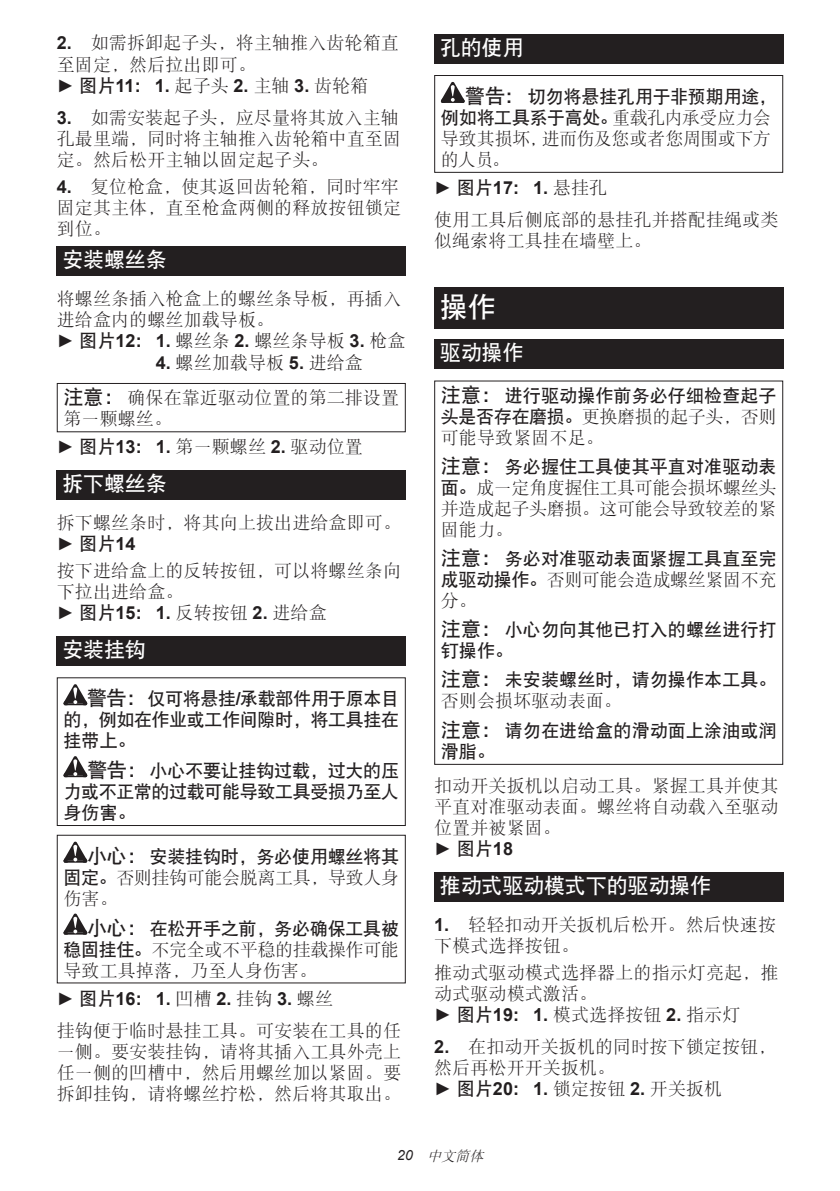
<style>
.page{position:relative;width:840px;height:1191px;background:#fff}
.page>*{position:absolute;margin:0;border:0;box-sizing:border-box;transform-origin:0 0}
.t1{font:28px "DFP Hei W7";color:#fff}
.t2{font:21px "DFP Hei W7";letter-spacing:-.01em;color:#fff}
.t3{font:18px/21px "DFP Song W3";letter-spacing:.005em;color:#231f20}
.t4{font:18px/21px "DFP Hei W7";color:#231f20}
.t5{font:18px/21px "DFP Song W3";letter-spacing:-.02em;color:#231f20}
.t6{font:700 18px "Arial";letter-spacing:.005em;color:#231f20}
.t7{font:18px/21px "DFP Song W3";letter-spacing:-.025em;color:#231f20}
.t8{font:italic 14px "DFP Song W3";color:#231f20}
.s1{font-family:"Arial";font-weight:700}
.s2{font-weight:400}
.s3{font-family:"DFP Hei W7";font-weight:400}
.s4{font-family:"DFP Song W3";font-weight:400}
.s5{font-family:"Arial"}
.s6{font-family:"DFP Hei W7"}
.s7{font-family:"DFP Hei W7";font-size:20px}
.s8{font-size:20px}
.s9{font-family:"DFP Song W3"}
</style>
<div class="page">
<div style="left:57px;top:246px;width:348px;height:30px;background:#231f20"></div>
<div style="left:57px;top:383px;width:348px;height:49px;border:1px solid #231f20"></div>
<div style="left:57px;top:470px;width:348px;height:30px;background:#231f20"></div>
<div style="left:57px;top:636px;width:348px;height:29px;background:#231f20"></div>
<svg style="left:63px;top:684px;width:24px;height:21px"></svg>
<svg style="left:63px;top:756px;width:24px;height:21px"></svg>
<div style="left:57px;top:677px;width:348px;height:149px;border:1px solid #231f20"></div>
<svg style="left:63px;top:841px;width:24px;height:21px"></svg>
<svg style="left:63px;top:913px;width:24px;height:21px"></svg>
<div style="left:57px;top:834px;width:348px;height:149px;border:1px solid #231f20"></div>
<div style="left:434px;top:34px;width:348px;height:29px;background:#231f20"></div>
<svg style="left:440px;top:82px;width:24px;height:21px"></svg>
<div style="left:434px;top:75px;width:348px;height:98px;border:1px solid #231f20"></div>
<div style="left:434px;top:287px;width:348px;height:41px;background:#231f20"></div>
<div style="left:434px;top:339px;width:348px;height:30px;background:#231f20"></div>
<div style="left:434px;top:380px;width:348px;height:385px;border:1px solid #231f20"></div>
<div style="left:434px;top:871px;width:348px;height:30px;background:#231f20"></div>
<p class="t3" style="left:57px;top:32px;width:343px"><span class="s1">2.</span> 如需拆卸起子头，将主轴推入齿轮箱直至固定，然后拉出即可。</p>
<p class="t6" style="left:57px;top:73px;width:313px"><span class="s2">►</span> <span class="s3">图片</span>11: 1. <span class="s4">起子头</span> 2. <span class="s4">主轴</span> 3. <span class="s4">齿轮箱</span></p>
<p class="t3" style="left:57px;top:107px;width:345px"><span class="s1">3.</span> 如需安装起子头，应尽量将其放入主轴孔最里端，同时将主轴推入齿轮箱中直至固定。然后松开主轴以固定起子头。</p>
<p class="t3" style="left:57px;top:176px;width:345px"><span class="s1">4.</span> 复位枪盒，使其返回齿轮箱，同时牢牢固定其主体，直至枪盒两侧的释放按钮锁定到位。</p>
<p class="t2" style="left:62px;top:249px;width:106px">安装螺丝条</p>
<p class="t3" style="left:57px;top:288px;width:350px">将螺丝条插入枪盒上的螺丝条导板，再插入进给盒内的螺丝加载导板。<br><span class="s5">►</span> <span class="s6">图片</span><span class="s1">12: 1.</span> 螺丝条 <span class="s1">2.</span> 螺丝条导板 <span class="s1">3.</span> 枪盒</p>
<p class="t3" style="left:63px;top:344px;width:337px;line-height:35.4px;text-indent:92px"><span class="s1">4.</span> 螺丝加载导板 <span class="s1">5.</span> 进给盒<br><span class="s7">注意：</span>确保在靠近驱动位置的第二排设置</p>
<p class="t3" style="left:57px;top:404px;width:307px;line-height:28.2px;text-indent:7px">第一颗螺丝。<br><span class="s5">►</span> <span class="s6">图片</span><span class="s1">13: 1.</span> 第一颗螺丝 <span class="s1">2.</span> 驱动位置</p>
<p class="t2" style="left:62px;top:473px;width:106px">拆下螺丝条</p>
<p class="t3" style="left:57px;top:512px;width:345px">拆下螺丝条时，将其向上拔出进给盒即可。</p>
<p class="t4" style="left:57px;top:533px;width:80px"><span class="s5">►</span> 图片<span class="s1">14</span></p>
<p class="t3" style="left:57px;top:560px;width:345px">按下进给盒上的反转按钮，可以将螺丝条向下拉出进给盒。</p>
<p class="t6" style="left:57px;top:600px;width:271px"><span class="s2">►</span> <span class="s3">图片</span>15: 1. <span class="s4">反转按钮</span> 2. <span class="s4">进给盒</span></p>
<p class="t2" style="left:62px;top:639px;width:85px">安装挂钩</p>
<p class="t4" style="left:63px;top:688px;width:337px;text-align:justify;text-indent:23px"><span class="s8">警告：</span>仅可将悬挂<span class="s1">/</span>承载部件用于原本目的，例如在作业或工作间隙时，将工具挂在挂带上。</p>
<p class="t4" style="left:63px;top:760px;width:337px;text-align:justify;text-indent:24px"><span class="s8">警告：</span>小心不要让挂钩过载，过大的压力或不正常的过载可能导致工具受损乃至人身伤害。</p>
<p class="t4" style="left:87px;top:845px;width:313px"><span class="s8">小心：</span>安装挂钩时，务必使用螺丝将其</p>
<p class="t5" style="left:63px;top:866px;width:337px"><span class="s6">固定。</span>否则挂钩可能会脱离工具，导致人身伤害。</p>
<p class="t4" style="left:87px;top:917px;width:313px"><span class="s8">小心：</span>在松开手之前，务必确保工具被</p>
<p class="t5" style="left:63px;top:938px;width:337px"><span class="s6">稳固挂住。</span>不完全或不平稳的挂载操作可能导致工具掉落，乃至人身伤害。</p>
<p class="t6" style="left:57px;top:985px;width:278px"><span class="s2">►</span> <span class="s3">图片</span>16: 1. <span class="s4">凹槽</span> 2. <span class="s4">挂钩</span> 3. <span class="s4">螺丝</span></p>
<p class="t3" style="left:57px;top:1020px;width:345px;text-align:justify">挂钩便于临时悬挂工具。可安装在工具的任一侧。要安装挂钩，请将其插入工具外壳上任一侧的凹槽中，然后用螺丝加以紧固。要拆卸挂钩，请将螺丝拧松，然后将其取出。</p>
<p class="t2" style="left:439px;top:37px;width:85px">孔的使用</p>
<p class="t4" style="left:440px;top:86px;width:337px;text-indent:24px"><span class="s8">警告：</span>切勿将悬挂孔用于非预期用途，例如将工具系于高处。<span class="s9">重载孔内承受应力会</span></p>
<p class="t7" style="left:440px;top:128px;width:331px">导致其损坏，进而伤及您或者您周围或下方的人员。</p>
<p class="t6" style="left:434px;top:175px;width:174px"><span class="s2">►</span> <span class="s3">图片</span>17: 1. <span class="s4">悬挂孔</span></p>
<p class="t3" style="left:434px;top:209px;width:345px">使用工具后侧底部的悬挂孔并搭配挂绳或类似绳索将工具挂在墙壁上。</p>
<h1 class="t1" style="left:439px;top:293px;width:57px">操作</h1>
<p class="t2" style="left:439px;top:342px;width:85px">驱动操作</p>
<p class="t4" style="left:440px;top:384px;width:337px"><span class="s8">注意：</span>进行驱动操作前务必仔细检查起子</p>
<p class="t5" style="left:440px;top:405px;width:337px"><span class="s6">头是否存在磨损。</span>更换磨损的起子头，否则可能导致紧固不足。</p>
<p class="t4" style="left:440px;top:456px;width:337px"><span class="s8">注意：</span>务必握住工具使其平直对准驱动表</p>
<p class="t3" style="left:440px;top:477px;width:337px;text-align:justify"><span class="s6">面。</span>成一定角度握住工具可能会损坏螺丝头并造成起子头磨损。这可能会导致较差的紧固能力。</p>
<p class="t4" style="left:440px;top:548px;width:337px"><span class="s8">注意：</span>务必对准驱动表面紧握工具直至完</p>
<p class="t5" style="left:440px;top:569px;width:337px"><span class="s6">成驱动操作。</span>否则可能会造成螺丝紧固不充分。</p>
<p class="t4" style="left:440px;top:619px;width:337px"><span class="s8">注意：</span>小心勿向其他已打入的螺丝进行打钉操作。</p>
<p class="t4" style="left:440px;top:669px;width:337px"><span class="s8">注意：</span>未安装螺丝时，请勿操作本工具。</p>
<p class="t3" style="left:440px;top:690px;width:182px">否则会损坏驱动表面。</p>
<p class="t4" style="left:440px;top:719px;width:337px"><span class="s8">注意：</span>请勿在进给盒的滑动面上涂油或润滑脂。</p>
<p class="t3" style="left:434px;top:774px;width:345px;text-align:justify">扣动开关扳机以启动工具。紧握工具并使其平直对准驱动表面。螺丝将自动载入至驱动位置并被紧固。</p>
<p class="t4" style="left:434px;top:838px;width:80px"><span class="s5">►</span> 图片<span class="s1">18</span></p>
<p class="t2" style="left:439px;top:874px;width:272px">推动式驱动模式下的驱动操作</p>
<p class="t3" style="left:434px;top:913px;width:343px"><span class="s1">1.</span> 轻轻扣动开关扳机后松开。然后快速按下模式选择按钮。</p>
<p class="t3" style="left:434px;top:961px;width:345px">推动式驱动模式选择器上的指示灯亮起，推动式驱动模式激活。<br><span class="s5">►</span> <span class="s6">图片</span><span class="s1">19: 1.</span> 模式选择按钮 <span class="s1">2.</span> 指示灯</p>
<p class="t3" style="left:434px;top:1036px;width:343px"><span class="s1">2.</span> 在扣动开关扳机的同时按下锁定按钮，然后再松开开关扳机。<br><span class="s5">►</span> <span class="s6">图片</span><span class="s1">20: 1.</span> 锁定按钮 <span class="s1">2.</span> 开关扳机</p>
<p class="t8" style="left:397px;top:1148px;width:91px"><span class="s5">2 0</span> 中文简体</p>
</div>
